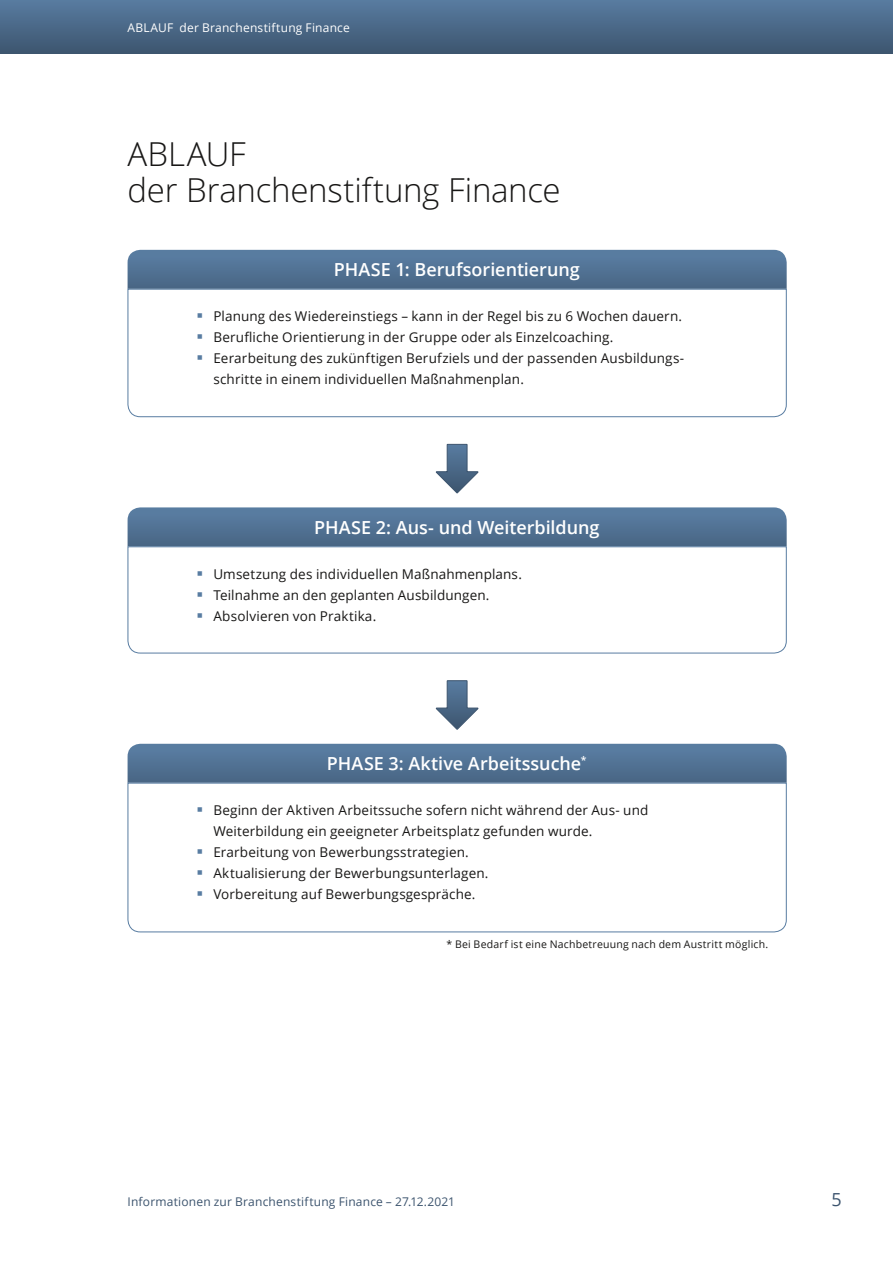
<style>
.page{position:relative;width:893px;height:1263px;background:#fff}
.page>*{position:absolute;margin:0;border:0;box-sizing:border-box;transform-origin:0 0}
.Kapitelüberschrift{font:300 33px/36px "Open Sans";letter-spacing:-.005em;color:#181716}
.OL_2{font:600 18px "Open Sans";color:#fff}
.t1{font:18px "Open Sans";color:#3c546e}
.t2{font:13.5px/21px "Open Sans";letter-spacing:.01em;color:#181716}
.t3{font:12px "Open Sans";letter-spacing:.015em;color:#3c546e}
.t4{font:12px "Open Sans";letter-spacing:.015em;color:#fff}
.Fließtext{font:10.5px "Open Sans";letter-spacing:.02em;color:#181716}
</style>
<div class="page">
<div style="left:0;top:0;width:893px;height:54px;background:linear-gradient(to bottom,#587ca0,#3d566f)"></div>
<svg style="left:436px;top:444px;width:43px;height:50px"></svg>
<svg style="left:436px;top:680px;width:43px;height:50px"></svg>
<svg style="left:128px;top:250px;width:659px;height:38px;background:#527294"></svg>
<svg style="left:127px;top:288px;width:660px;height:129px"></svg>
<svg style="left:128px;top:507px;width:659px;height:39px;background:#537495"></svg>
<svg style="left:127px;top:546px;width:660px;height:108px"></svg>
<svg style="left:128px;top:744px;width:659px;height:38px;background:#527294"></svg>
<svg style="left:127px;top:782px;width:660px;height:151px"></svg>
<svg style="left:198px;top:313px;width:4px;height:5px"></svg>
<svg style="left:198px;top:334px;width:4px;height:5px"></svg>
<svg style="left:198px;top:355px;width:4px;height:5px"></svg>
<svg style="left:198px;top:571px;width:4px;height:4px"></svg>
<svg style="left:198px;top:592px;width:4px;height:4px"></svg>
<svg style="left:198px;top:613px;width:4px;height:4px"></svg>
<svg style="left:198px;top:807px;width:4px;height:4px"></svg>
<svg style="left:198px;top:849px;width:4px;height:4px"></svg>
<svg style="left:198px;top:870px;width:4px;height:4px"></svg>
<svg style="left:198px;top:891px;width:4px;height:4px"></svg>
<p class="t4" style="left:128px;top:19px;width:224px">ABLAUF der Branchenstiftung Finance</p>
<p class="Kapitelüberschrift" style="left:128px;top:135px;width:435px">ABLAUF<br>der Branchenstiftung Finance</p>
<p class="OL_2" style="left:334px;top:257px;width:247px">PHASE 1: Berufsorientierung</p>
<p class="t2" style="left:213px;top:305px;width:470px">Planung des Wiedereinstiegs – kann in der Regel bis zu 6 Wochen dauern.</p>
<p class="t2" style="left:213px;top:326px;width:401px">Berufliche Orientierung in der Gruppe oder als Einzelcoaching.</p>
<p class="t2" style="left:213px;top:347px;width:472px">Eerarbeitung des zukünftigen Berufziels und der passenden Ausbildungs&shy;schritte in einem individuellen Maßnahmenplan.</p>
<p class="OL_2" style="left:314px;top:515px;width:287px">PHASE 2: Aus- und Weiterbildung</p>
<p class="t2" style="left:213px;top:563px;width:310px">Umsetzung des individuellen Maßnahmenplans.</p>
<p class="t2" style="left:213px;top:584px;width:278px">Teilnahme an den geplanten Ausbildungen.</p>
<p class="t2" style="left:213px;top:605px;width:164px">Absolvieren von Praktika.</p>
<p class="OL_2" style="left:327px;top:751px;width:261px">PHASE 3: Aktive Arbeitssuche<sup>*</sup></p>
<p class="t2" style="left:213px;top:799px;width:437px">Beginn der Aktiven Arbeitssuche sofern nicht während der Aus- und<br>Weiterbildung ein geeigneter Arbeitsplatz gefunden wurde.</p>
<p class="t2" style="left:213px;top:841px;width:257px">Erarbeitung von Bewerbungsstrategien.</p>
<p class="t2" style="left:213px;top:862px;width:277px">Aktualisierung der Bewerbungsunterlagen.</p>
<p class="t2" style="left:213px;top:883px;width:264px">Vorbereitung auf Bewerbungsgespräche.</p>
<p class="Fließtext" style="left:446px;top:937px;width:323px">* Bei Bedarf ist eine Nachbetreuung nach dem Austritt möglich.</p>
<p class="t3" style="left:128px;top:1193px;width:329px">Informationen zur Branchenstiftung Finance – 27.12.2021</p>
<h2 class="t1" style="left:831px;top:1187px;width:12px">5</h2>
</div>
